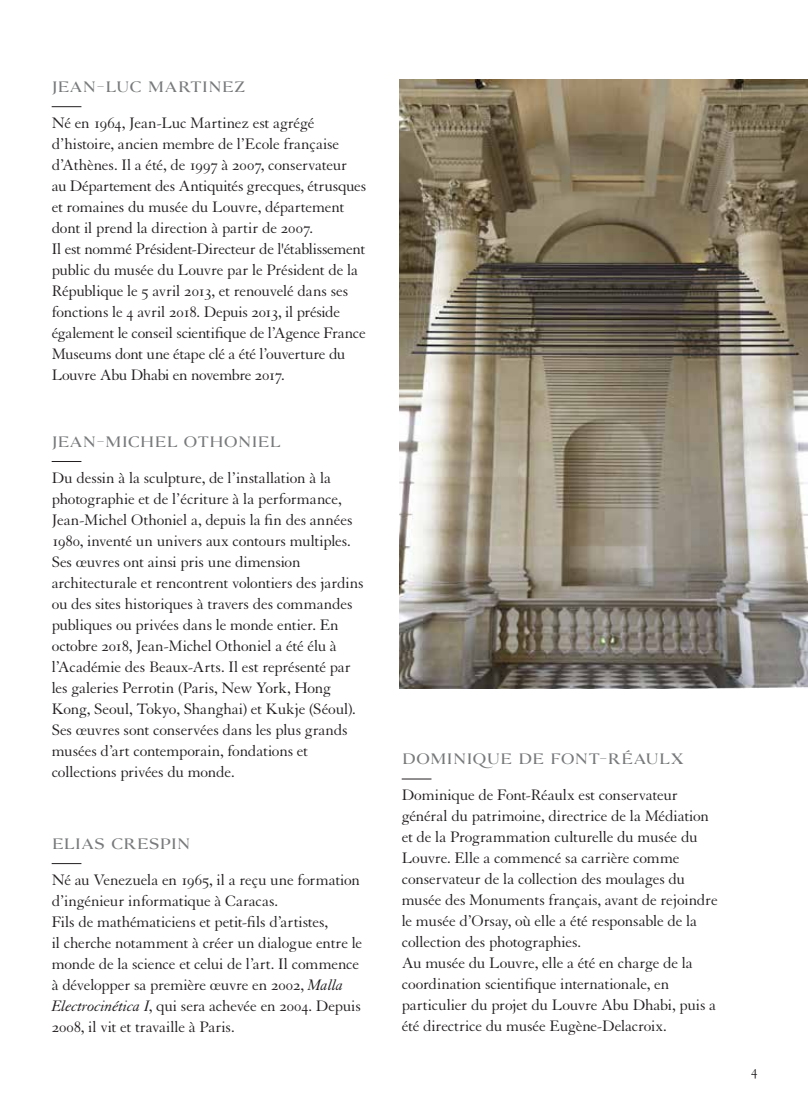
<style>
.page{position:relative;width:808px;height:1110px;background:#fff}
.page>*{position:absolute;margin:0;border:0;box-sizing:border-box;transform-origin:0 0}
.t1{font:16.5px/21px "Granjon LT Std";letter-spacing:-.015em;color:#231f20}
.t2{font:15px "Louvre Serif Med SC950";letter-spacing:-.01em;color:#77797b}
.t3{font:15px "Granjon LT Std";color:#231f20}
.s1{font-style:italic}
</style>
<div class="page">
<svg style="left:52px;top:106px;width:29px;height:1px"></svg>
<svg style="left:52px;top:461px;width:29px;height:1px"></svg>
<svg style="left:52px;top:863px;width:29px;height:1px"></svg>
<svg style="left:402px;top:778px;width:29px;height:1px"></svg>
<img style="left:400px;top:80px;width:408px;height:609px">
<p class="t2" style="left:52px;top:77px;width:195px">JEAN-LUC MARTINEZ</p>
<p class="t1" style="left:52px;top:113px;width:316px">Né en 1964, Jean-Luc Martinez est agrégé d’histoire, ancien membre de l’Ecole française d’Athènes. Il a été, de 1997 à 2007, conservateur au Département des Antiquités grecques, étrusques et romaines du musée du Louvre, département dont il prend la direction à partir de 2007.<br>Il est nommé Président-Directeur de l'établissement public du musée du Louvre par le Président de la République le 5 avril 2013, et renouvelé dans ses fonctions le 4 avril 2018. Depuis 2013, il préside également le conseil scientifique de l’Agence France Museums dont une étape clé a été l’ouverture du Louvre Abu Dhabi en novembre 2017.</p>
<p class="t2" style="left:52px;top:432px;width:229px">JEAN-MICHEL OTHONIEL</p>
<p class="t1" style="left:52px;top:468px;width:314px">Du dessin à la sculpture, de l’installation à la photographie et de l’écriture à la performance, Jean-Michel Othoniel a, depuis la fin des années 1980, inventé un univers aux contours multiples.<br>Ses œuvres ont ainsi pris une dimension architecturale et rencontrent volontiers des jardins ou des sites historiques à travers des commandes publiques ou privées dans le monde entier. En octobre 2018, Jean-Michel Othoniel a été élu à l’Académie des Beaux-Arts. Il est représenté par les galeries Perrotin (Paris, New York, Hong Kong, Seoul, Tokyo, Shanghai) et Kukje (Séoul).<br>Ses œuvres sont conservées dans les plus grands musées d’art contemporain, fondations et collections privées du monde.</p>
<p class="t2" style="left:52px;top:834px;width:140px">ELIAS CRESPIN</p>
<p class="t1" style="left:52px;top:870px;width:312px">Né au Venezuela en 1965, il a reçu une formation d’ingénieur informatique à Caracas.<br>Fils de mathématiciens et petit-fils d’artistes,<br>il cherche notamment à créer un dialogue entre le monde de la science et celui de l’art. Il commence à développer sa première œuvre en 2002, <span class="s1">Malla Electrocinética I</span>, qui sera achevée en 2004. Depuis 2008, il vit et travaille à Paris.</p>
<p class="t2" style="left:402px;top:749px;width:284px">DOMINIQUE DE FONT-RÉAULX</p>
<p class="t1" style="left:402px;top:785px;width:317px">Dominique de Font-Réaulx est conservateur général du patrimoine, directrice de la Médiation et de la Programmation culturelle du musée du Louvre. Elle a commencé sa carrière comme conservateur de la collection des moulages du musée des Monuments français, avant de rejoindre le musée d’Orsay, où elle a été responsable de la collection des photographies.<br>Au musée du Louvre, elle a été en charge de la coordination scientifique internationale, en particulier du projet du Louvre Abu Dhabi, puis a été directrice du musée Eugène-Delacroix.</p>
<p class="t3" style="left:751px;top:1063px;width:8px">4</p>
</div>
